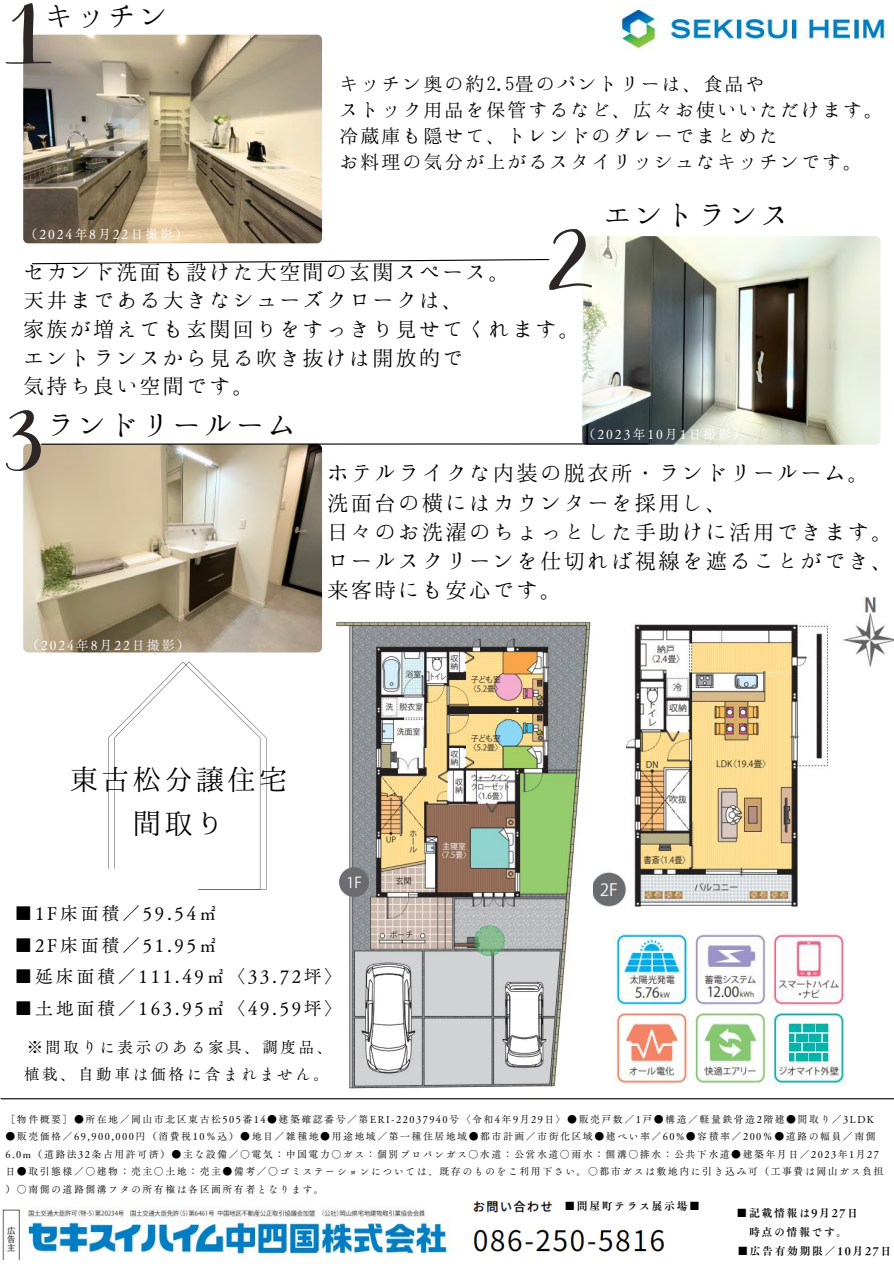
<style>
.page{position:relative;width:894px;height:1264px;background:#fff}
.page>*{position:absolute;margin:0;border:0;box-sizing:border-box;transform-origin:0 0}
.t1{font:31.5px/43.8px "Hannari Mincho";color:#000;text-align:center}
.t2{font:23.7px/29.1px "Hannari Mincho";color:#000}
.t3{font:23.25px/28.7px "Hannari Mincho";color:#000}
.t4{font:21px/25.8px "Hannari Mincho";color:#000}
.t5{font:18px "Canva Tsuku A Old Min Pr 6 N R";letter-spacing:.15em;color:#000}
.t6{font:15.75px/27.5px "Canva Tsuku A Old Min Pr 6 N R";letter-spacing:.15em;color:#000}
.t7{font:13.05px "Canva Tsuku A Old Min Pr 6 N R";letter-spacing:.15em;color:#fff}
.t8{font:10.8px/18.9px "Canva Tsuku A Old Min Pr 6 N B";letter-spacing:.15em;color:#000;text-align:center}
.t9{font:9.9px/17.4px "Canva Tsuku A Old Min Pr 6 N R";letter-spacing:.15em;color:#000}
</style>
<div class="page">
<svg style="left:108px;top:661px;width:158px;height:228px"></svg>
<img style="left:593px;top:595px;width:300px;height:312px">
<img style="left:581px;top:236px;width:299px;height:209px;border-radius:5px">
<img style="left:23px;top:35px;width:299px;height:208px;border-radius:5px">
<img style="left:336px;top:621px;width:255px;height:468px">
<img style="left:613px;top:930px;width:234px;height:155px">
<img style="left:473px;top:1200px;width:192px;height:52px">
<img style="left:2px;top:1207px;width:449px;height:51px">
<img style="left:23px;top:444px;width:299px;height:208px;border-radius:5px">
<svg style="left:6px;top:3px;width:46px;height:61px"></svg>
<svg style="left:6px;top:410px;width:35px;height:61px"></svg>
<hr style="left:1px;top:1098px;width:892px;height:1px;background:#000">
<svg style="left:31px;top:229px;width:561px;height:61px"></svg>
<hr style="left:41px;top:443px;width:607px;height:2px;background:#000">
<img style="left:618px;top:4px;width:270px;height:48px">
<h1 class="t1" style="left:45px;top:-7px;width:128px">キッチン</h1>
<h3 class="t7" style="left:25px;top:227px;width:165px">（2024年8月 22日撮影）</h3>
<h3 class="t4" style="left:339px;top:70px;width:547px">キッチン奥の約2.5畳のパントリーは、食品や<br>ストック用品を保管するなど、広々お使いいただけます。冷蔵庫も隠せて、トレンドのグレーでまとめた<br>お料理の気分が上がるスタイリッシュなキッチンです。</h3>
<h1 class="t1" style="left:603px;top:192px;width:191px">エントランス</h1>
<h3 class="t3" style="left:23px;top:256px;width:560px">セカンド洗面も設けた大空間の玄関スペース。<br>天井まである大きなシューズクロークは、<br>家族が増えても玄関回りをすっきり見せてくれます。エントランスから見る吹き抜けは開放的で<br>気持ち良い空間です。</h3>
<h1 class="t1" style="left:46px;top:402px;width:254px">ランドリールーム</h1>
<h3 class="t7" style="left:582px;top:427px;width:165px">（2023年10月 1日撮影）</h3>
<h3 class="t7" style="left:26px;top:638px;width:165px">（2024年8月 22日撮影）</h3>
<h2 class="t2" style="left:327px;top:458px;width:569px">ホテルライクな内装の脱衣所・ランドリールーム。洗面台の横にはカウンターを採用し、<br>日々のお洗濯のちょっとした手助けに活用できます。ロールスクリーンを仕切れば視線を遮ることができ、来客時にも安心です。</h2>
<h1 class="t1" style="left:70px;top:756px;width:222px">東古松分譲住宅間取り</h1>
<h3 class="t5" style="left:14px;top:904px;width:204px">■1F床面積／59.54㎡</h3>
<h3 class="t5" style="left:14px;top:936px;width:204px">■2F床面積／51.95㎡</h3>
<h3 class="t5" style="left:14px;top:967px;width:329px">■延床面積／111.49㎡〈33.72坪〉</h3>
<h3 class="t5" style="left:14px;top:999px;width:329px">■土地面積／163.95㎡〈49.59坪〉</h3>
<h3 class="t6" style="left:24px;top:1033px;width:310px">※間取りに表示のある家具、調度品、植栽、自動車は価格に含まれません。</h3>
<p class="t9" style="left:6px;top:1110px;width:869px">［物件概要］●所在地／岡山市北区東古松505番14●建築確認番号／第ERI-22037940号〈令和4年9月 29日〉●販売戸数／1戸●構造／軽量鉄骨造2階建●間取り／3LDK</p>
<p class="t9" style="left:6px;top:1127px;width:879px">●販売価格／69,900,000円（消費税10％込）●地目／雑種地●用途地域／第一種住居地域●都市計画／市街化区域●建ぺい率／60%●容積率／200％●道路の幅員／南側6.0m（道路法32条占用許可済）●主な設備／○電気：中国電力○ガス：個別プロパンガス○水道：公営水道○雨水：側溝○排水：公共下水道●建築年月日／2023年1月 27日 ●取引態様／○建物：売主○土地：売主●備考／○ゴミステーションについては、既存のものをこ利用下さい。○都市ガスは敷地内に引き込み可（工事費は岡山ガス負担）○南側の道路側溝フタの所有権は各区画所有者となります。</p>
<p class="t8" style="left:564px;top:1196px;width:137px">■問屋町テラス展示場■</p>
<p class="t8" style="left:736px;top:1203px;width:118px">■記載情報は9月 27日時点の情報です。</p>
<p class="t8" style="left:737px;top:1240px;width:151px">■広告有効期限／10月 27日</p>
</div>
